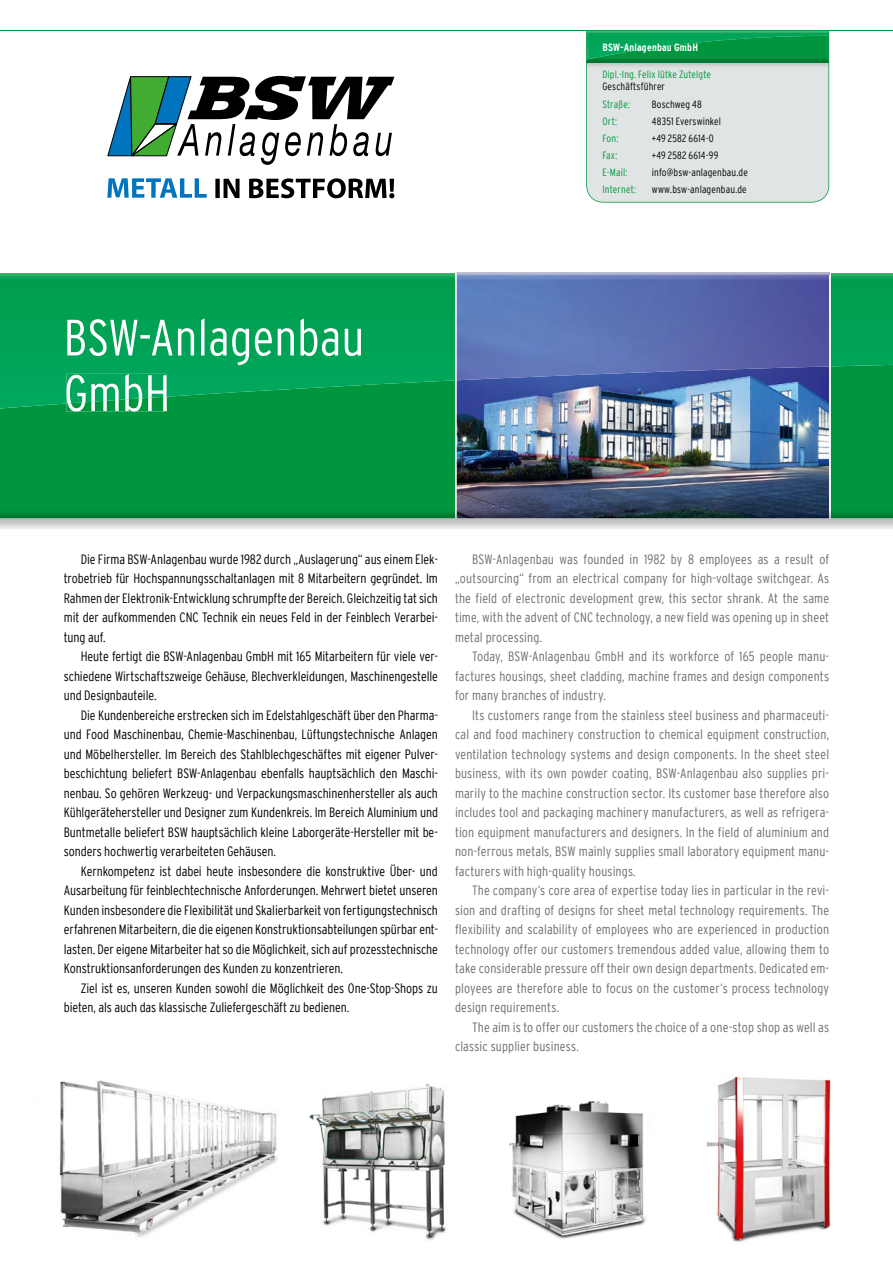
<style>
.page{position:relative;width:893px;height:1263px;background:#fff}
.page>*{position:absolute;margin:0;border:0;box-sizing:border-box;transform-origin:0 0}
.t1{font:300 condensed 51px "Interstate";color:#fff}
.t2{font:300 condensed 13.5px/19.5px "Interstate";letter-spacing:-.005em;color:#000;text-align:justify}
.t3{font:300 condensed 13.5px/19.5px "Interstate";letter-spacing:.01em;color:#6e6e6e;text-align:justify}
.t4{font:300 condensed 10.5px "Interstate";letter-spacing:.015em;color:#000}
.t5{font:300 condensed 10.5px "Interstate";letter-spacing:.015em;color:#00963e}
.t6{font:700 condensed 10.5px "Interstate";letter-spacing:.02em;color:#fff}
</style>
<div class="page">
<hr style="left:0;top:30px;width:893px;height:1px;background:#00963e">
<svg style="left:586px;top:30px;width:243px;height:173px"></svg>
<img style="left:831px;top:273px;width:62px;height:245px">
<div style="left:0;top:408px;width:456px;height:110px;background:#00963e"></div>
<img style="left:66px;top:408px;width:101px;height:4px">
<img style="left:456px;top:366px;width:375px;height:152px">
<svg style="left:107px;top:76px;width:287px;height:89px"></svg>
<svg style="left:107px;top:178px;width:100px;height:20px"></svg>
<svg style="left:215px;top:178px;width:179px;height:20px"></svg>
<img style="left:59px;top:1080px;width:219px;height:157px">
<img style="left:309px;top:1084px;width:138px;height:156px">
<img style="left:509px;top:1101px;width:137px;height:138px">
<img style="left:706px;top:1076px;width:125px;height:166px">
<img style="left:0;top:273px;width:455px;height:135px">
<img style="left:456px;top:273px;width:373px;height:107px">
<img style="left:829px;top:273px;width:2px;height:93px">
<img style="left:67px;top:318px;width:297px;height:47px">
<img style="left:66px;top:374px;width:101px;height:30px">
<p class="t6" style="left:602px;top:42px;width:97px">BSW-Anlagenbau GmbH</p>
<p class="t5" style="left:602px;top:68px;width:110px">Dipl.-Ing. Felix lütke Zutelgte</p>
<p class="t4" style="left:602px;top:80px;width:64px">Geschäftsführer</p>
<p class="t5" style="left:602px;top:98px;width:29px">Straße:</p>
<p class="t4" style="left:652px;top:98px;width:52px">Boschweg 48</p>
<p class="t5" style="left:602px;top:115px;width:16px">Ort:</p>
<p class="t4" style="left:652px;top:115px;width:71px">48351 Everswinkel</p>
<p class="t5" style="left:602px;top:132px;width:17px">Fon:</p>
<p class="t4" style="left:652px;top:132px;width:63px">+49 2582 6614-0</p>
<p class="t5" style="left:602px;top:149px;width:16px">Fax:</p>
<p class="t4" style="left:652px;top:149px;width:68px">+49 2582 6614-99</p>
<p class="t5" style="left:602px;top:166px;width:26px">E-Mail:</p>
<p class="t4" style="left:652px;top:166px;width:98px">info@bsw-anlagenbau.de</p>
<p class="t5" style="left:602px;top:183px;width:35px">Internet:</p>
<p class="t4" style="left:652px;top:183px;width:96px">www.bsw-anlagenbau.de</p>
<h1 class="t1" style="left:64px;top:364px;width:108px">GmbH</h1>
<p class="t2" style="left:64px;top:549px;width:376px;text-indent:17px">Die Firma BSW-Anlagenbau wurde 1982 durch „Auslagerung“ aus einem Elek&shy;trobetrieb für Hochspannungsschaltanlagen mit 8 Mitarbeitern gegründet. Im Rahmen der Elektronik-Entwicklung schrumpfte der Bereich. Gleichzeitig tat sich mit der aufkommenden CNC Technik ein neues Feld in der Feinblech Verarbei&shy;tung auf.</p>
<p class="t2" style="left:64px;top:646px;width:376px;text-indent:17px">Heute fertigt die BSW-Anlagenbau GmbH mit 165 Mitarbeitern für viele ver&shy;schiedene Wirtschaftszweige Gehäuse, Blechverkleidungen, Maschinengestelle und Designbauteile.</p>
<p class="t2" style="left:64px;top:705px;width:376px;text-indent:17px">Die Kundenbereiche erstrecken sich im Edelstahlgeschäft über den Pharma&shy;und Food Maschinenbau, Chemie-Maschinenbau, Lüftungstechnische Anlagen und Möbelhersteller. Im Bereich des Stahlblechgeschäftes mit eigener Pulver&shy;beschichtung beliefert BSW-Anlagenbau ebenfalls hauptsächlich den Maschi&shy;nenbau. So gehören Werkzeug- und Verpackungsmaschinenhersteller als auch Kühlgerätehersteller und Designer zum Kundenkreis. Im Bereich Aluminium und Buntmetalle beliefert BSW hauptsächlich kleine Laborgeräte-Hersteller mit be&shy;sonders hochwertig verarbeiteten Gehäusen.</p>
<p class="t2" style="left:64px;top:861px;width:376px;text-indent:17px">Kernkompetenz ist dabei heute insbesondere die konstruktive Über- und Ausarbeitung für feinblechtechnische Anforderungen. Mehrwert bietet unseren Kunden insbesondere die Flexibilität und Skalierbarkeit von fertigungstechnisch erfahrenen Mitarbeitern, die die eigenen Konstruktionsabteilungen spürbar ent&shy;lasten. Der eigene Mitarbeiter hat so die Möglichkeit, sich auf prozesstechnische Konstruktionsanforderungen des Kunden zu konzentrieren.</p>
<p class="t2" style="left:64px;top:978px;width:376px;text-indent:17px">Ziel ist es, unseren Kunden sowohl die Möglichkeit des One-Stop-Shops zu bieten, als auch das klassische Zuliefergeschäft zu bedienen.</p>
<p class="t3" style="left:455px;top:549px;width:376px;text-indent:17px">BSW-Anlagenbau was founded in 1982 by 8 employees as a result of „outsourcing“ from an electrical company for high-voltage switchgear. As the field of electronic development grew, this sector shrank. At the same time, with the advent of CNC technology, a new field was opening up in sheet metal processing.</p>
<p class="t3" style="left:455px;top:646px;width:376px;text-indent:17px">Today, BSW-Anlagenbau GmbH and its workforce of 165 people manu&shy;factures housings, sheet cladding, machine frames and design components for many branches of industry.</p>
<p class="t3" style="left:455px;top:705px;width:376px;text-indent:17px">Its customers range from the stainless steel business and pharmaceuti&shy;cal and food machinery construction to chemical equipment construction, ventilation technology systems and design components. In the sheet steel business, with its own powder coating, BSW-Anlagenbau also supplies pri&shy;marily to the machine construction sector. Its customer base therefore also includes tool and packaging machinery manufacturers, as well as refrigera&shy;tion equipment manufacturers and designers. In the field of aluminium and non-ferrous metals, BSW mainly supplies small laboratory equipment manu&shy;facturers with high-quality housings.</p>
<p class="t3" style="left:455px;top:880px;width:376px;text-indent:17px">The company‘s core area of expertise today lies in particular in the revi&shy;sion and drafting of designs for sheet metal technology requirements. The flexibility and scalability of employees who are experienced in production technology offer our customers tremendous added value, allowing them to take considerable pressure off their own design departments. Dedicated em&shy;ployees are therefore able to focus on the customer‘s process technology design requirements.</p>
<p class="t3" style="left:455px;top:1017px;width:376px;text-indent:17px">The aim is to offer our customers the choice of a one-stop shop as well as classic supplier business.</p>
</div>
